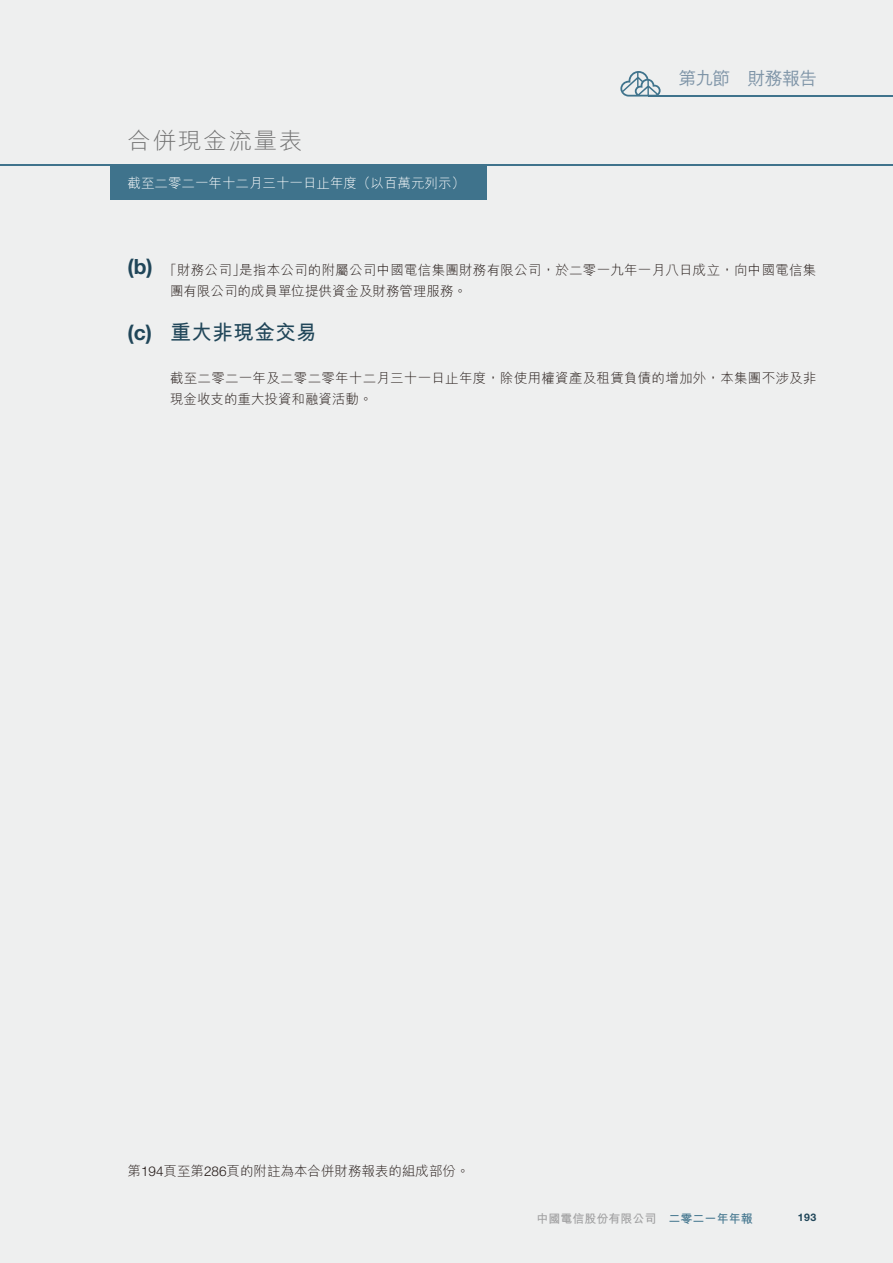
<style>
.page{position:relative;width:893px;height:1263px;background:#eeefef}
.page>*{position:absolute;margin:0;border:0;box-sizing:border-box;transform-origin:0 0}
.t1{font:22.8px "M Hei HK Light E Ten B5 H";letter-spacing:.05em;color:#717171;scale:1.05 1}
.t2{font:21px "M Hei HK Bold E Ten B5 H";color:#204659}
.t3{font:18px "M Hei HK Medium E Ten B5 H";letter-spacing:-.045em;color:#7e94a7}
.t4{font:13.5px/21px "M Hei HK Light E Ten B5 H";letter-spacing:.02em;color:#231916}
.t5{font:13.5px "M Hei HK Light E Ten B5 H";color:#231916}
.t6{font:13.5px "M Hei HK Light E Ten B5 H";color:#fff}
.t7{font:12px "M Hei HK Bold E Ten B5 H";color:#9f9fa0}
.t8{font:700 10.5px "Helvetica Neue LT Std";color:#204659}
.s1{font-family:"Helvetica Neue LT Std";font-weight:700;font-size:21px;color:#204659}
.s2{font-family:"Helvetica Neue LT Std";font-weight:700}
.s3{font-family:"Helvetica Neue LT Std";font-weight:300}
.s4{color:#3f738c}
</style>
<div class="page">
<div style="left:111px;top:165px;width:376px;height:35px;background:#3f738c"></div>
<hr style="left:0;top:164px;width:893px;height:2px;background:#3f738c">
<svg style="left:620px;top:71px;width:41px;height:26px"></svg>
<hr style="left:649px;top:95px;width:244px;height:2px;background:#3f738c">
<h1 class="t1" style="left:128px;top:132px;width:168px">合併現金流量表</h1>
<p class="t6" style="left:128px;top:178px;width:339px">截至二零二一年十二月三十一日止年度（以百萬元列示）</p>
<h3 class="t3" style="left:679px;top:71px;width:140px">第九節 財務報告</h3>
<p class="t4" style="left:170px;top:261px;width:648px;text-indent:-43px"><span class="s1">(b)</span> 「財務公司」是指本公司的附屬公司中國電信集團財務有限公司，於二零一九年一月八日成立，向中國電信集團有限公司的成員單位提供資金及財務管理服務。</p>
<h2 class="t2" style="left:128px;top:324px;width:191px"><span class="s2">(c)</span> 重大非現金交易</h2>
<p class="t4" style="left:170px;top:369px;width:648px">截至二零二一年及二零二零年十二月三十一日止年度，除使用權資產及租賃負債的增加外，本集團不涉及非現金收支的重大投資和融資活動。</p>
<p class="t5" style="left:128px;top:1166px;width:344px">第<span class="s3">194</span>頁至第<span class="s3">286</span>頁的附註為本合併財務報表的組成部份。</p>
<p class="t7" style="left:537px;top:1214px;width:217px">中國電信股份有限公司 <span class="s4">二零二一年年報</span></p>
<p class="t8" style="left:798px;top:1214px;width:20px">193</p>
</div>
